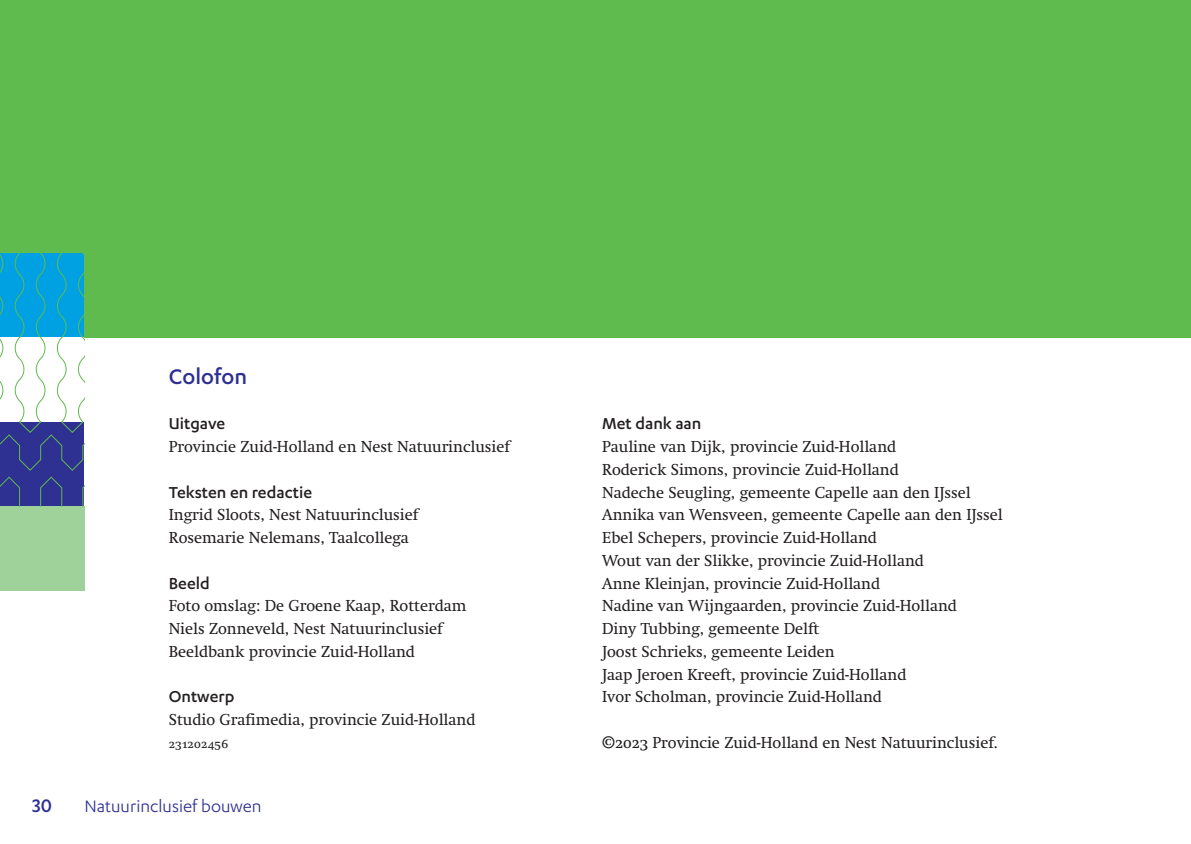
<style>
.page{position:relative;width:1191px;height:844px;background:#fff}
.page>*{position:absolute;margin:0;border:0;box-sizing:border-box;transform-origin:0 0}
.PZH_Paragraafkop_h3{font:500 24.5px "Karbon";color:#2e3092}
.t1{font:500 21px "Karbon";color:#2e3092}
.t2{font:19.25px "Karbon";color:#2e3092}
.PZH_Tussenkop_H5{font:500 18.38px "Karbon";color:#231f20}
.PZH_Broodtekst{font:15.75px "Swift Os F";color:#231f20}
.PZH_Broodtekst-2{font:12.25px "Swift Os F";letter-spacing:.02em;color:#231f20}
</style>
<div class="page">
<div style="left:0;top:0;width:1191px;height:337px;background:#5fbb4e"></div>
<div style="left:0;top:506px;width:84px;height:84px;background:#9fd29a"></div>
<svg style="left:0;top:253px;width:84px;height:253px"></svg>
<h2 class="PZH_Paragraafkop_h3" style="left:169px;top:362px;width:80px">Colofon</h2>
<h4 class="PZH_Tussenkop_H5" style="left:169px;top:413px;width:58px">Uitgave</h4>
<p class="PZH_Broodtekst" style="left:169px;top:437px;width:343px">Provincie Zuid-Holland en Nest Natuurinclusief</p>
<h4 class="PZH_Tussenkop_H5" style="left:169px;top:481px;width:145px">Teksten en redactie</h4>
<p class="PZH_Broodtekst" style="left:169px;top:505px;width:251px">Ingrid Sloots, Nest Natuurinclusief</p>
<p class="PZH_Broodtekst" style="left:169px;top:528px;width:242px">Rosemarie Nelemans, Taalcollega</p>
<h4 class="PZH_Tussenkop_H5" style="left:169px;top:572px;width:43px">Beeld</h4>
<p class="PZH_Broodtekst" style="left:169px;top:596px;width:299px">Foto omslag: De Groene Kaap, Rotterdam</p>
<p class="PZH_Broodtekst" style="left:169px;top:619px;width:275px">Niels Zonneveld, Nest Natuurinclusief</p>
<p class="PZH_Broodtekst" style="left:169px;top:642px;width:248px">Beeldbank provincie Zuid-Holland</p>
<h4 class="PZH_Tussenkop_H5" style="left:169px;top:686px;width:67px">Ontwerp</h4>
<p class="PZH_Broodtekst" style="left:169px;top:710px;width:308px">Studio Grafimedia, provincie Zuid-Holland</p>
<p class="PZH_Broodtekst-2" style="left:169px;top:736px;width:61px">231202456</p>
<h2 class="t1" style="left:32px;top:793px;width:21px">30</h2>
<p class="t2" style="left:84px;top:795px;width:179px">Natuurinclusief bouwen</p>
<h4 class="PZH_Tussenkop_H5" style="left:602px;top:413px;width:101px">Met dank aan</h4>
<p class="PZH_Broodtekst" style="left:602px;top:437px;width:296px">Pauline van Dijk, provincie Zuid-Holland</p>
<p class="PZH_Broodtekst" style="left:602px;top:460px;width:298px">Roderick Simons, provincie Zuid-Holland</p>
<p class="PZH_Broodtekst" style="left:602px;top:483px;width:370px">Nadeche Seugling, gemeente Capelle aan den IJssel</p>
<p class="PZH_Broodtekst" style="left:602px;top:505px;width:402px">Annika van Wensveen, gemeente Capelle aan den IJssel</p>
<p class="PZH_Broodtekst" style="left:602px;top:528px;width:276px">Ebel Schepers, provincie Zuid-Holland</p>
<p class="PZH_Broodtekst" style="left:602px;top:551px;width:323px">Wout van der Slikke, provincie Zuid-Holland</p>
<p class="PZH_Broodtekst" style="left:602px;top:574px;width:279px">Anne Kleinjan, provincie Zuid-Holland</p>
<p class="PZH_Broodtekst" style="left:602px;top:596px;width:356px">Nadine van Wijngaarden, provincie Zuid-Holland</p>
<p class="PZH_Broodtekst" style="left:602px;top:619px;width:219px">Diny Tubbing, gemeente Delft</p>
<p class="PZH_Broodtekst" style="left:602px;top:642px;width:234px">Joost Schrieks, gemeente Leiden</p>
<p class="PZH_Broodtekst" style="left:602px;top:665px;width:306px">Jaap Jeroen Kreeft, provincie Zuid-Holland</p>
<p class="PZH_Broodtekst" style="left:602px;top:687px;width:281px">Ivor Scholman, provincie Zuid-Holland</p>
<p class="PZH_Broodtekst" style="left:602px;top:733px;width:397px">©2023 Provincie Zuid-Holland en Nest Natuurinclusief.</p>
</div>
